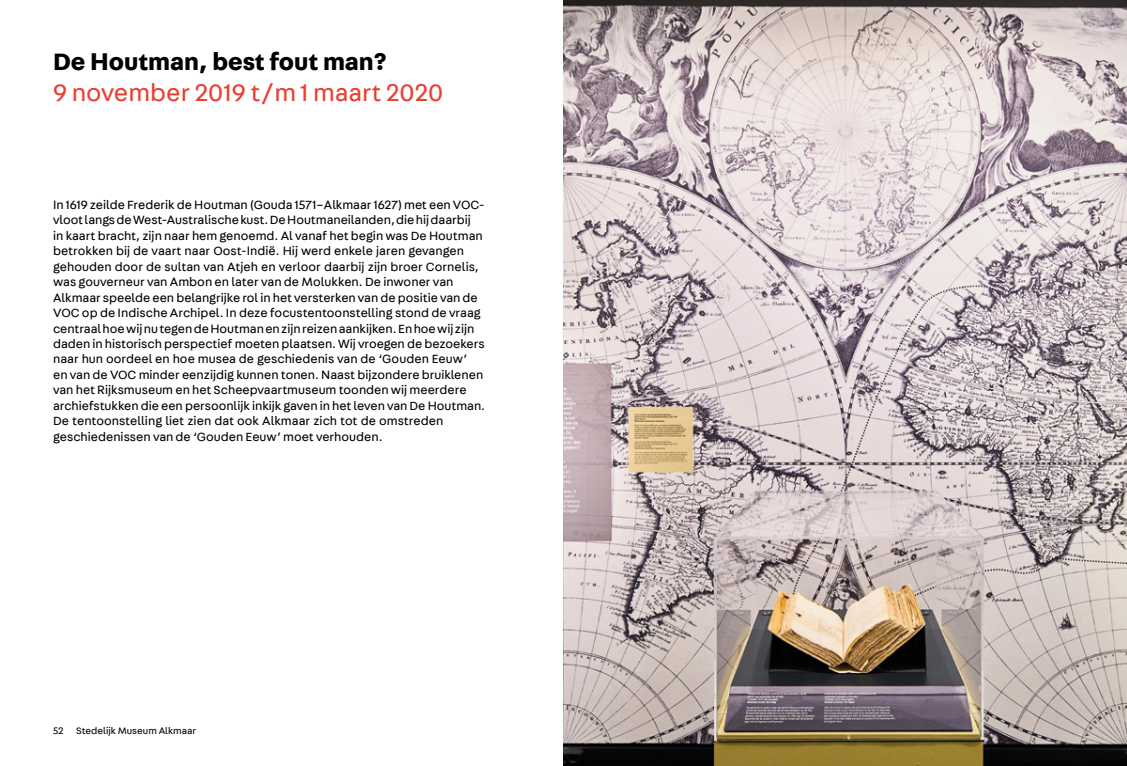
<style>
.page{position:relative;width:1127px;height:766px;background:#fff}
.page>*{position:absolute;margin:0;border:0;box-sizing:border-box;transform-origin:0 0}
.t1{font:25.5px "Fabriga";color:#e84133}
.t2{font:700 25.5px "Fabriga";color:#000}
.t3{font:12.75px/15.4px "Fabriga";letter-spacing:-.005em;color:#000}
.t4{font:10px "Fabriga";color:#000}
</style>
<div class="page">
<img style="left:563px;top:0;width:564px;height:765px">
<h1 class="t2" style="left:53px;top:44px;width:335px">De Houtman, best fout man?</h1>
<h1 class="t1" style="left:53px;top:76px;width:392px">9 november 2019 t / m 1 maart 2020</h1>
<p class="t3" style="left:53px;top:196px;width:433px">In 1619 zeilde Frederik de Houtman (Gouda 1571 – Alkmaar 1627) met een VOC&shy;vloot langs de West-Australische kust. De Houtmaneilanden, die hij daarbij<br>in kaart bracht, zijn naar hem genoemd. Al vanaf het begin was De Houtman betrokken bij de vaart naar Oost-Indië. Hij werd enkele jaren gevangen gehouden door de sultan van Atjeh en verloor daarbij zijn broer Cornelis, was gouverneur van Ambon en later van de Molukken. De inwoner van Alkmaar speelde een belangrijke rol in het versterken van de positie van de VOC op de Indische Archipel. In deze focustentoonstelling stond de vraag centraal hoe wij nu tegen de Houtman en zijn reizen aankijken. En hoe wij zijn daden in historisch perspectief moeten plaatsen. Wij vroegen de bezoekers naar hun oordeel en hoe musea de geschiedenis van de ‘Gouden Eeuw’<br>en van de VOC minder eenzijdig kunnen tonen. Naast bijzondere bruiklenen van het Rijksmuseum en het Scheepvaartmuseum toonden wij meerdere archiefstukken die een persoonlijk inkijk gaven in het leven van De Houtman.<br>De tentoonstelling liet zien dat ook Alkmaar zich tot de omstreden geschiedenissen van de ‘Gouden Eeuw’ moet verhouden.</p>
<p class="t4" style="left:53px;top:724px;width:145px">52 Stedelijk Museum Alkmaar</p>
</div>
